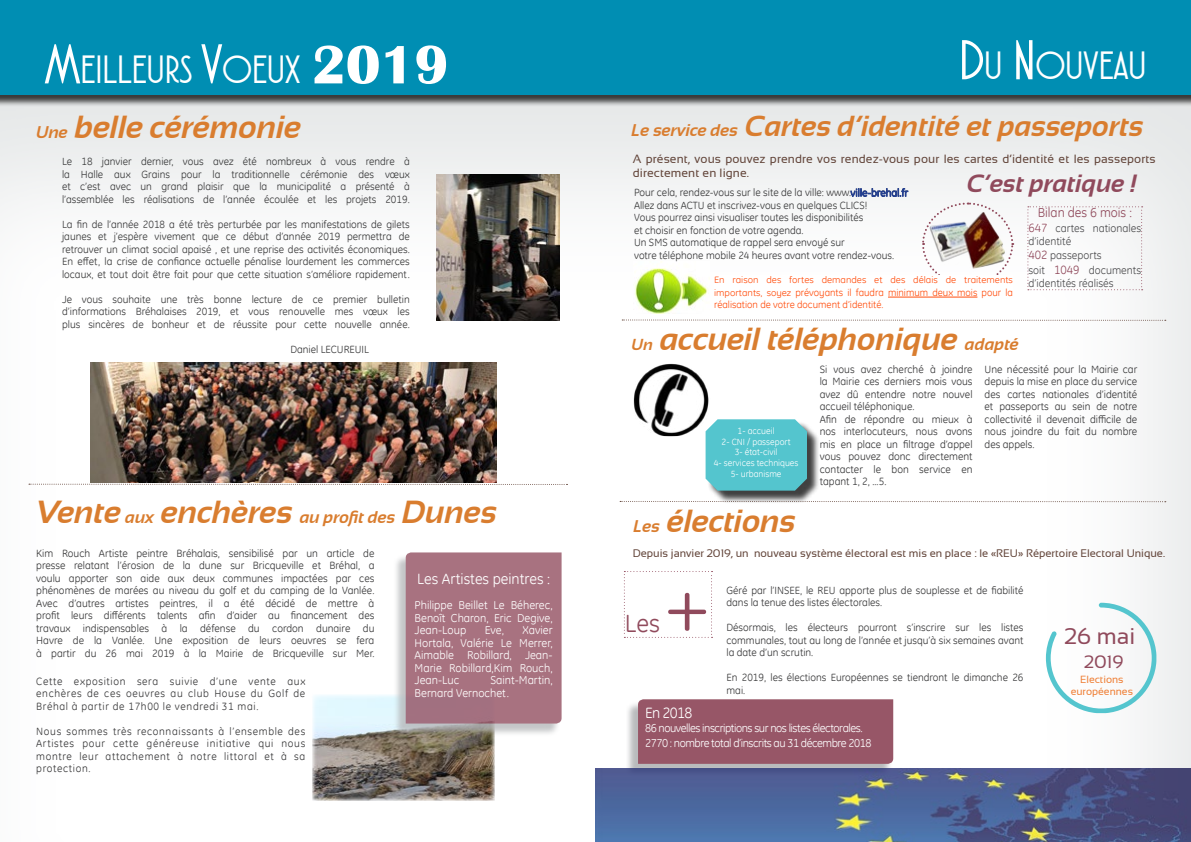
<style>
.page{position:relative;width:1191px;height:842px;background:#fff}
.page>*{position:absolute;margin:0;border:0;box-sizing:border-box;transform-origin:0 0}
.t1{font:80px "GE Inspira";color:#904a5c}
.t2{font:39.2px "Atlantic Cruise";color:#fff}
.t3{font:italic 700 32px "Sansation";color:#d97d2f}
.t4{font:italic 700 29px "Sansation";color:#d97d2f}
.t5{font:italic 700 25px "Sansation";color:#904a5c}
.t6{font:25px "GE Inspira";color:#904a5c}
.t7{font:22.7px "Sansation";color:#904a5c}
.t8{font:18px "Sansation";color:#904a5c}
.t9{font:15px "GE Inspira";color:#fff}
.t10{font:13px "GE Inspira";color:#904a5c}
.t11{font:12px/14.4px "Sansation";letter-spacing:.01em;color:#624439}
.t12{font:11.5px/12.5px "GE Inspira";color:#fff;text-align:justify}
.t13{font:11.5px/15px "GE Inspira";letter-spacing:-.04em;color:#fff}
.t14{font:11px "Sansation";color:#624439}
.t15{font:11px/13.2px "GE Inspira";color:#4d4d4f}
.t16{font:10.6px/12.5px "GE Inspira";color:#383839;text-align:justify}
.t17{font:10.5px/12.5px "GE Inspira";color:#383839;text-align:justify}
.t18{font:10.4px/12px "Sansation";color:#ef7e34;text-align:center}
.t19{font:10px/12.5px "GE Inspira";color:#ff4f0f}
.t20{font:9.3px "GE Inspira";color:#ff4f0f;scale:1.08 1}
.t21{font:9px/10.8px "GE Inspira";color:#fff;text-align:center}
.s1{font-size:56px}
.s2{font-family:"Britannic";font-weight:700;font-size:56px}
.s3{font-size:17px}
.s4{font-size:12px;color:#904a5c}
.s5{font-size:9.3px}
.s6{font-size:16px}
</style>
<div class="page">
<div style="left:0;top:78px;width:1191px;height:764px;background:#727e80;opacity:.38"></div>
<div style="left:0;top:0;width:1191px;height:107px;background:#000;opacity:.75"></div>
<div style="left:0;top:0;width:1191px;height:94px;background:#008eb3"></div>
<svg style="left:620px;top:501px;width:545px;height:1px"></svg>
<svg style="left:624px;top:571px;width:88px;height:67px"></svg>
<svg style="left:1046px;top:603px;width:110px;height:110px"></svg>
<img style="left:312px;top:693px;width:184px;height:108px">
<svg style="left:394px;top:554px;width:167px;height:182px"></svg>
<div style="left:406px;top:552px;width:155px;height:171px;background:#a87280"></div>
<svg style="left:29px;top:484px;width:538px;height:1px"></svg>
<svg style="left:626px;top:701px;width:266px;height:68px;background:#b6b9c1"></svg>
<div style="left:638px;top:699px;width:255px;height:65px;background:#975667"></div>
<svg style="left:622px;top:319px;width:543px;height:2px"></svg>
<img style="left:921px;top:201px;width:93px;height:85px">
<img style="left:595px;top:769px;width:595px;height:73px">
<img style="left:632px;top:363px;width:79px;height:73px">
<svg style="left:1026px;top:206px;width:116px;height:84px"></svg>
<img style="left:633px;top:261px;width:77px;height:53px">
<div style="left:714px;top:276px;width:299px;height:37px;background:#fff"></div>
<hr style="left:888px;top:297px;width:89px;height:1px;background:#ff4f0f">
<div style="left:707px;top:421px;width:112px;height:82px;background:#000;opacity:.75"></div>
<svg style="left:705px;top:419px;width:102px;height:72px;background:#5ac4cd"></svg>
<img style="left:437px;top:174px;width:122px;height:147px">
<img style="left:90px;top:363px;width:406px;height:119px">
<svg style="left:850px;top:188px;width:58px;height:9px"></svg>
<h2 class="t2" style="left:44px;top:50px;width:405px"><span class="s1">M</span>EILLEURS <span class="s1">V</span>OEUX <span class="s2">2019</span></h2>
<h2 class="t2" style="left:958px;top:46px;width:189px"><span class="s1">D</span>U <span class="s1">N</span>OUVEAU</h2>
<h3 class="t3" style="left:36px;top:109px;width:267px"><span class="s3">Une</span> belle cérémonie</h3>
<p class="t17" style="left:62px;top:155px;width:349px">Le 18 janvier dernier, vous avez été nombreux à vous rendre à la Halle aux Grains pour la traditionnelle cérémonie des vœux et c’est avec un grand plaisir que la municipalité a présenté à l’assemblée les réalisations de l’année écoulée et les projets 2019.</p>
<p class="t17" style="left:62px;top:218px;width:349px">La fin de l’année 2018 a été très perturbée par les manifestations de gilets jaunes et j’espère vivement que ce début d’année 2019 permettra de retrouver un climat social apaisé , et une reprise des activités économiques.<br>En effet, la crise de confiance actuelle pénalise lourdement les commerces locaux, et tout doit être fait pour que cette situation s’améliore rapidement.</p>
<p class="t17" style="left:62px;top:293px;width:349px">Je vous souhaite une très bonne lecture de ce premier bulletin d’informations Bréhalaises 2019, et vous renouvelle mes vœux les plus sincères de bonheur et de réussite pour cette nouvelle année.</p>
<p class="t17" style="left:290px;top:343px;width:80px">Daniel LECUREUIL</p>
<h3 class="t3" style="left:36px;top:494px;width:462px">Vente <span class="s3">aux</span> enchères <span class="s3">au profit des</span> Dunes</h3>
<p class="t16" style="left:36px;top:546px;width:340px">Kim Rouch Artiste peintre Bréhalais, sensibilisé par un article de presse relatant l’érosion de la dune sur Bricqueville et Bréhal, a voulu apporter son aide aux deux communes impactées par ces phénomènes de marées au niveau du golf et du camping de la Vanlée.<br>Avec d’autres artistes peintres, il a été décidé de mettre à profit leurs différents talents afin d’aider au financement des travaux indispensables à la défense du cordon dunaire du Havre de la Vanlée. Une exposition de leurs oeuvres se fera à partir du 26 mai 2019 à la Mairie de Bricqueville sur Mer.</p>
<h3 class="t9" style="left:417px;top:569px;width:134px">Les Artistes peintres :</h3>
<p class="t12" style="left:414px;top:599px;width:139px">Philippe Beillet Le Béherec, Benoît Charon, Eric Degive, Jean-Loup</p>
<p class="t12" style="left:414px;top:624px;width:139px;text-indent:108px">Xavier Hortala, Valérie Le Merrer, Aimable Robillard, Jean-Marie Robillard,Kim Rouch, Jean-Luc</p>
<p class="t12" style="left:485px;top:624px;width:21px">Eve,</p>
<p class="t12" style="left:414px;top:674px;width:139px;text-indent:76px">Saint-Martin,<br>Bernard Vernochet.</p>
<p class="t16" style="left:36px;top:674px;width:270px">Cette exposition sera suivie d’une vente aux enchères de ces oeuvres au club House du Golf de Bréhal à partir de 17h00 le vendredi 31 mai.</p>
<p class="t16" style="left:36px;top:724px;width:270px">Nous sommes très reconnaissants à l’ensemble des Artistes pour cette généreuse initiative qui nous montre leur attachement à notre littoral et à sa protection.</p>
<h3 class="t4" style="left:631px;top:109px;width:513px"><span class="s3">Le service des</span> Cartes d’identité et passeports</h3>
<p class="t11" style="left:633px;top:151px;width:524px">A présent, vous pouvez prendre vos rendez-vous pour les cartes d’identité et les passeports directement en ligne.</p>
<h3 class="t5" style="left:967px;top:169px;width:172px">C’est pratique !</h3>
<p class="t17" style="left:634px;top:186px;width:276px;text-align:left">Pour cela, rendez-vous sur le site de la ville: www.ville-brehal.fr Allez dans ACTU et inscrivez-vous en quelques CLICS!<br>Vous pourrez ainsi visualiser toutes les disponibilités<br>et choisir en fonction de votre agenda.<br>Un SMS automatique de rappel sera envoyé sur<br>votre téléphone mobile 24 heures avant votre rendez-vous.</p>
<p class="t10" style="left:1037px;top:204px;width:96px">Bilan des 6 mois :</p>
<p class="t15" style="left:1028px;top:221px;width:114px"><span class="s4">647</span> cartes nationales d’identité</p>
<p class="t15" style="left:1028px;top:248px;width:114px;line-height:14.4px"><span class="s4">402</span> passeports<br>soit <span class="s4">1049</span> documents</p>
<p class="t15" style="left:1028px;top:276px;width:87px">d’identités réalisés</p>
<p class="t20" style="left:714px;top:274px;width:278px">En raison des fortes demandes et des délais de traitements</p>
<p class="t19" style="left:714px;top:286px;width:300px"><span class="s5">importants, soyez</span> prévoyants il faudra minimum deux mois pour la réalisation de votre document d’identité.</p>
<h3 class="t3" style="left:631px;top:321px;width:389px"><span class="s6">Un</span> accueil téléphonique <span class="s3">adapté</span></h3>
<p class="t21" style="left:713px;top:425px;width:86px">1- accueil<br>2- CNI / passeport<br>3- état-civil<br>4- services techniques<br>5- urbanisme</p>
<p class="t16" style="left:819px;top:363px;width:154px;text-align:left">Si vous avez cherché à joindre la Mairie ces derniers mois vous avez dû entendre notre nouvel accueil téléphonique.<br>Afin de répondre au mieux à nos interlocuteurs, nous avons mis en place un filtrage d’appel vous pouvez donc directement contacter le bon service en tapant 1, 2, ...5.</p>
<p class="t16" style="left:984px;top:363px;width:154px">Une nécessité pour la Mairie car depuis la mise en place du service des cartes nationales d’identité et passeports au sein de notre collectivité il devenait difficile de nous joindre du fait du nombre des appels.</p>
<h3 class="t3" style="left:633px;top:503px;width:164px"><span class="s3">Les</span> élections</h3>
<p class="t14" style="left:632px;top:547px;width:534px">Depuis janvier 2019, un nouveau système électoral est mis en place : le «REU» Répertoire Electoral Unique.</p>
<h3 class="t6" style="left:625px;top:607px;width:37px">Les</h3>
<h1 class="t1" style="left:666px;top:553px;width:44px">+</h1>
<p class="t17" style="left:726px;top:584px;width:298px">Géré par l’INSEE, le REU apporte plus de souplesse et de fiabilité dans la tenue des listes électorales.</p>
<p class="t17" style="left:726px;top:621px;width:298px">Désormais, les électeurs pourront s’inscrire sur les listes communales, tout au long de l’année et jusqu’à six semaines avant la date d’un scrutin.</p>
<p class="t17" style="left:726px;top:671px;width:298px">En 2019, les élections Européennes se tiendront le dimanche 26 mai.</p>
<h3 class="t9" style="left:645px;top:703px;width:49px">En 2018</h3>
<p class="t13" style="left:645px;top:720px;width:228px">86 nouvelles inscriptions sur nos listes électorales.<br>2770 : nombre total d’inscrits au 31 décembre 2018</p>
<h3 class="t7" style="left:1064px;top:624px;width:72px">26 mai</h3>
<h3 class="t8" style="left:1084px;top:652px;width:41px">2019</h3>
<p class="t18" style="left:1070px;top:674px;width:64px">Elections européennes</p>
</div>
